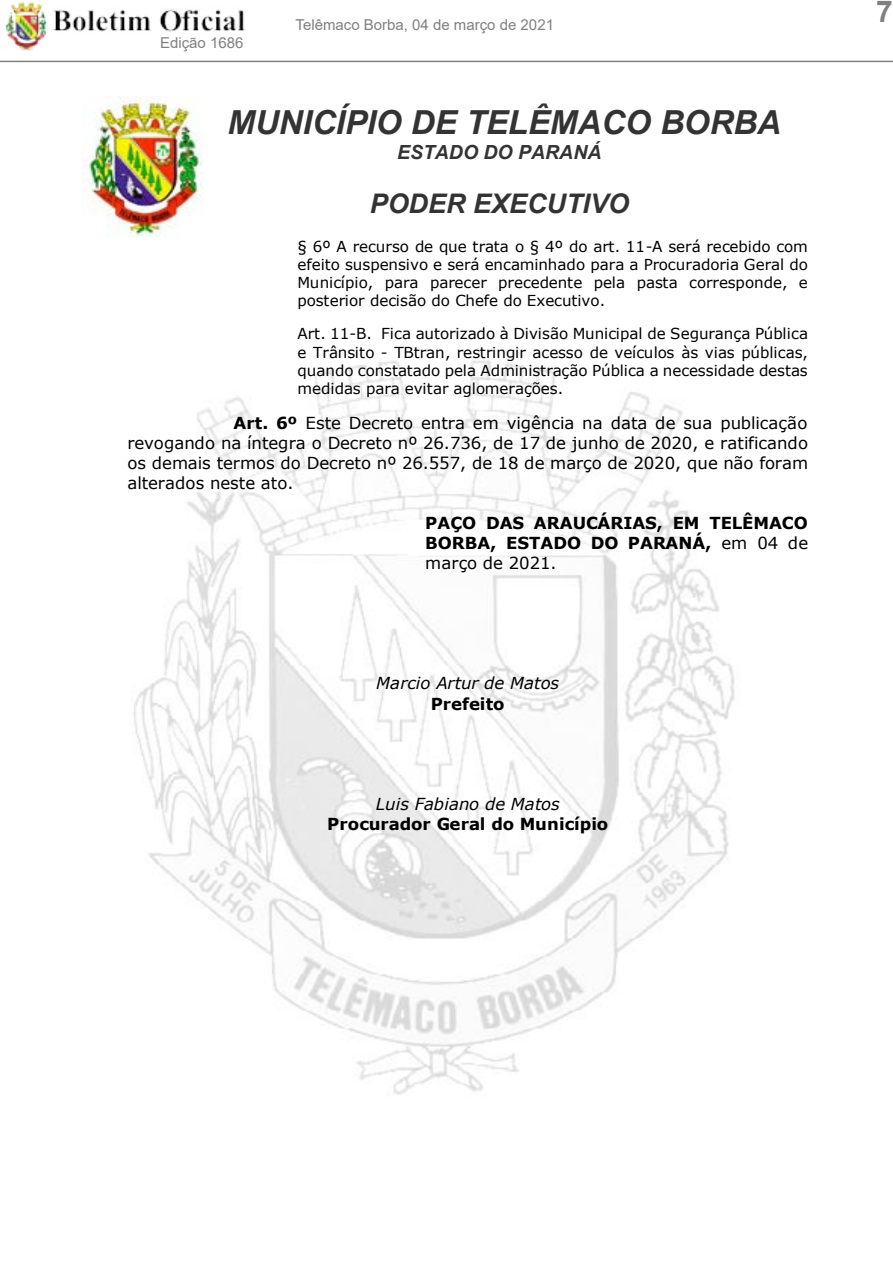
<style>
.page{position:relative;width:893px;height:1263px;background:#fff}
.page>*{position:absolute;margin:0;border:0;box-sizing:border-box;transform-origin:0 0}
.t1{font:italic 700 33.15px "Arial";letter-spacing:-.005em;color:#333}
.t2{font:700 30px "Arial";color:#808080}
.t3{font:italic 700 27px "Arial";color:#333}
.t4{font:italic 700 19.5px "Arial";color:#333}
.t5{font:16.5px/20.1px "Verdana";color:#000;text-align:justify}
.t6{font:700 16.5px/20px "Verdana";color:#000;text-align:justify}
.t7{font:italic 16.5px "Verdana";letter-spacing:.005em;color:#000}
.t8{font:15.15px/18.1px "Verdana";color:#000;text-align:justify}
.t9{font:15px "Arial";color:#808080}
.s1{font-weight:700}
.s2{font-weight:400}
</style>
<div class="page">
<img style="left:53px;top:9px;width:192px;height:23px">
<img style="left:5px;top:1px;width:42px;height:50px">
<hr style="left:0;top:61px;width:893px;height:1px;background:#808080">
<img style="left:83px;top:97px;width:120px;height:140px">
<img style="left:133px;top:360px;width:602px;height:735px">
<p class="t9" style="left:160px;top:33px;width:85px">Edição 1686</p>
<p class="t9" style="left:295px;top:15px;width:260px">Telêmaco Borba, 04 de março de 2021</p>
<h1 class="t1" style="left:227px;top:100px;width:555px">MUNICÍPIO DE TELÊMACO BORBA</h1>
<p class="t4" style="left:397px;top:139px;width:206px">ESTADO DO PARANÁ</p>
<h3 class="t3" style="left:370px;top:185px;width:261px">PODER EXECUTIVO</h3>
<p class="t8" style="left:297px;top:237px;width:512px">§ 6º A recurso de que trata o § 4º do art. 11-A será recebido com efeito suspensivo e será encaminhado para a Procuradoria Geral do Município, para parecer precedente pela pasta corresponde, e posterior decisão do Chefe do Executivo.</p>
<p class="t8" style="left:297px;top:325px;width:512px">Art. 11-B. Fica autorizado à Divisão Municipal de Segurança Pública e Trânsito - TBtran, restringir acesso de veículos às vias públicas, quando constatado pela Administração Pública a necessidade destas medidas para evitar aglomerações.</p>
<p class="t5" style="left:127px;top:412px;width:682px;text-indent:106px"><span class="s1">Art. 6º</span> Este Decreto entra em vigência na data de sua publicação revogando na íntegra o Decreto nº 26.736, de 17 de junho de 2020, e ratificando os demais termos do Decreto nº 26.557, de 18 de março de 2020, que não foram alterados neste ato.</p>
<p class="t6" style="left:425px;top:513px;width:384px">PAÇO DAS ARAUCÁRIAS, EM TELÊMACO BORBA, ESTADO DO PARANÁ, <span class="s2">em 04 de março de 2021.</span></p>
<p class="t7" style="left:376px;top:672px;width:184px">Marcio Artur de Matos</p>
<p class="t6" style="left:431px;top:693px;width:75px">Prefeito</p>
<p class="t7" style="left:376px;top:793px;width:185px">Luis Fabiano de Matos</p>
<p class="t6" style="left:327px;top:813px;width:282px">Procurador Geral do Município</p>
<h2 class="t2" style="left:876px;top:-10px;width:18px">7</h2>
</div>
